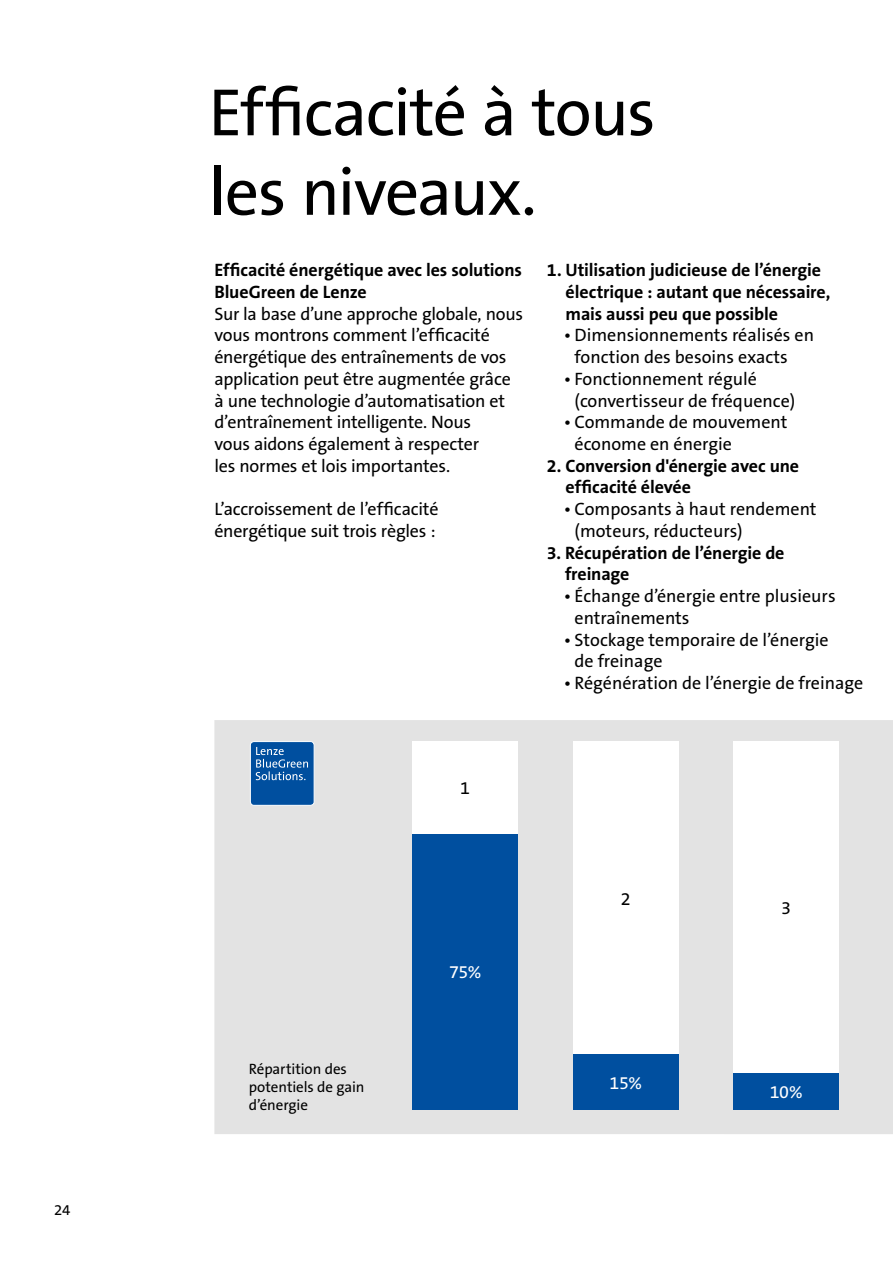
<style>
.page{position:relative;width:893px;height:1263px;background:#fff}
.page>*{position:absolute;margin:0;border:0;box-sizing:border-box;transform-origin:0 0}
.t1{font:67.5px/79.5px "The Sans B5 Plain";letter-spacing:-.025em;color:#000}
.t2{font:18px/21.8px "The Sans B5 Plain";letter-spacing:-.01em;color:#000}
.t3{font:700 18px/21.8px "The Sans B7";letter-spacing:-.005em;color:#000}
.t4{font:18px "The Sans B5 Plain";color:#fff}
.t5{font:15px/18px "The Sans B5 Plain";letter-spacing:-.005em;color:#000}
.t6{font:15px "Lenze The Sans";color:#000}
</style>
<div class="page">
<div style="left:214px;top:720px;width:679px;height:414px;background:#e3e3e3"></div>
<div style="left:412px;top:834px;width:106px;height:276px;background:#004f9f"></div>
<div style="left:573px;top:1054px;width:105px;height:56px;background:#004f9f"></div>
<div style="left:733px;top:1073px;width:106px;height:37px;background:#004f9f"></div>
<div style="left:412px;top:741px;width:106px;height:93px;background:#fff"></div>
<div style="left:573px;top:741px;width:105px;height:313px;background:#fff"></div>
<div style="left:733px;top:741px;width:106px;height:332px;background:#fff"></div>
<div style="left:250px;top:741px;width:64px;height:64px;background:#004f9f;border-radius:4px"></div>
<div style="left:250px;top:741px;width:64px;height:64px;border:1px solid #fdfeff;border-radius:4px"></div>
<svg style="left:256px;top:747px;width:52px;height:33px"></svg>
<p class="t6" style="left:54px;top:1202px;width:18px">24</p>
<h1 class="t1" style="left:209px;top:75px;width:448px">Efficacité à tous les niveaux.</h1>
<p class="t3" style="left:214px;top:260px;width:309px">Efficacité énergétique avec les solutions<br>BlueGreen de Lenze</p>
<p class="t2" style="left:214px;top:303px;width:310px">Sur la base d’une approche globale, nous vous montrons comment l’efficacité énergétique des entraînements de vos application peut être augmentée grâce à une technologie d’automatisation et d’entraînement intelligente. Nous<br>vous aidons également à respecter<br>les normes et lois importantes.</p>
<p class="t2" style="left:214px;top:499px;width:226px">L’accroissement de l’efficacité énergétique suit trois règles :</p>
<p class="t3" style="left:566px;top:260px;width:266px;text-indent:-19px">1. Utilisation judicieuse de l’énergie électrique : autant que nécessaire, mais aussi peu que possible</p>
<p class="t2" style="left:574px;top:325px;width:241px;text-indent:-11px">• Dimensionnements réalisés en fonction des besoins exacts</p>
<p class="t2" style="left:574px;top:368px;width:222px;text-indent:-11px">• Fonctionnement régulé (convertisseur de fréquence)</p>
<p class="t2" style="left:574px;top:412px;width:214px;text-indent:-11px">• Commande de mouvement économe en énergie</p>
<p class="t3" style="left:565px;top:455px;width:235px;text-indent:-19px">2. Conversion d'énergie avec une efficacité élevée</p>
<p class="t2" style="left:575px;top:499px;width:243px;text-indent:-11px">• Composants à haut rendement (moteurs, réducteurs)</p>
<p class="t3" style="left:565px;top:542px;width:221px;text-indent:-18px">3. Récupération de l’énergie de freinage</p>
<p class="t2" style="left:575px;top:586px;width:263px;text-indent:-11px">• Échange d’énergie entre plusieurs entraînements</p>
<p class="t2" style="left:575px;top:629px;width:256px;text-indent:-11px">• Stockage temporaire de l’énergie de freinage</p>
<p class="t2" style="left:564px;top:673px;width:301px">• Régénération de l’énergie de freinage</p>
<p class="t2" style="left:460px;top:778px;width:11px">1</p>
<p class="t5" style="left:249px;top:1060px;width:117px">Répartition des potentiels de gain d’énergie</p>
<p class="t4" style="left:449px;top:963px;width:34px">75%</p>
<p class="t2" style="left:621px;top:888px;width:11px">2</p>
<p class="t4" style="left:610px;top:1073px;width:34px">15%</p>
<p class="t2" style="left:781px;top:897px;width:11px">3</p>
<p class="t4" style="left:770px;top:1082px;width:34px">10%</p>
</div>
